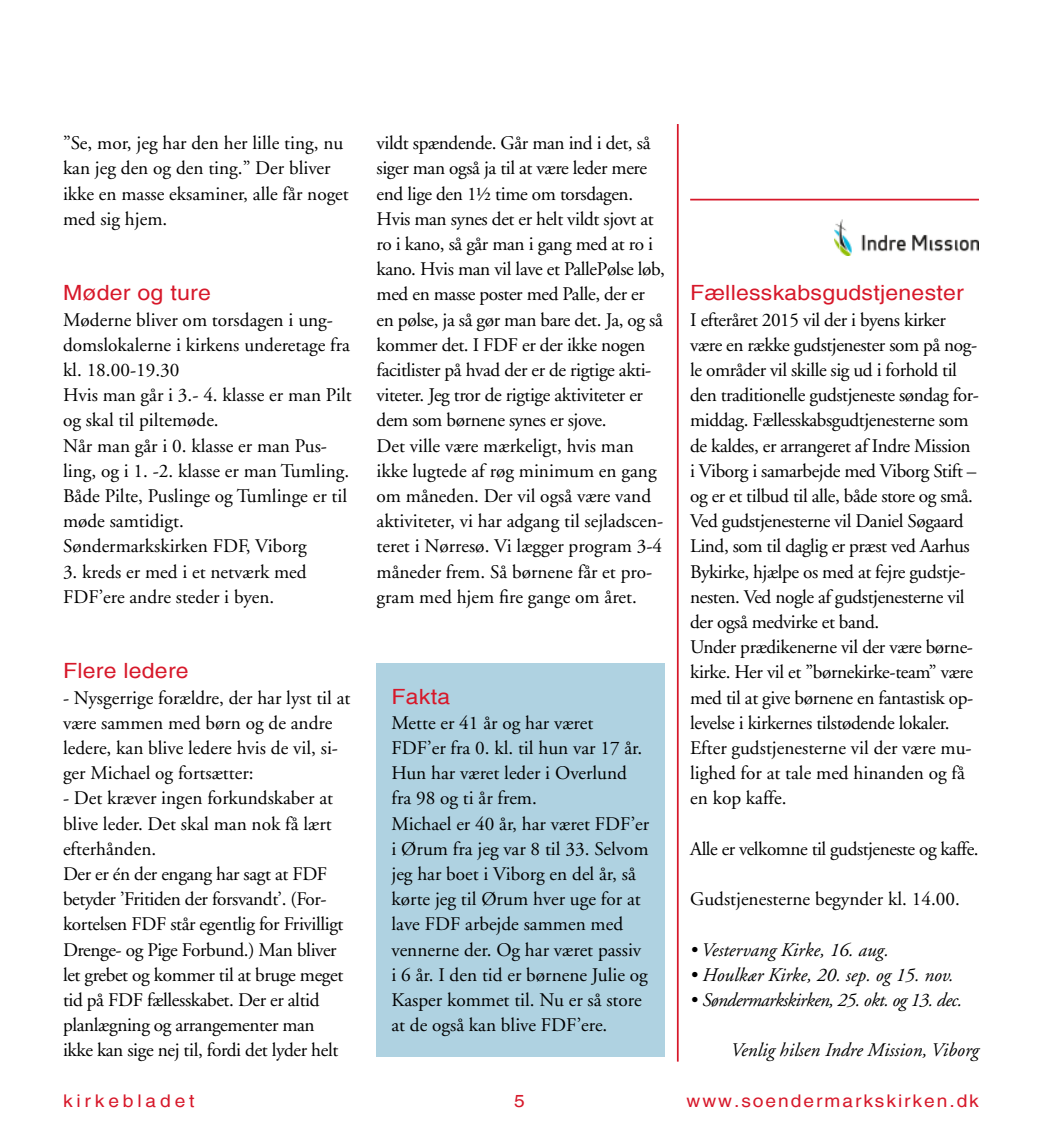
<style>
.page{position:relative;width:1042px;height:1141px;background:#fff}
.page>*{position:absolute;margin:0;border:0;box-sizing:border-box;transform-origin:0 0}
.t1{font:21px "Helvetica";letter-spacing:.01em;color:#d7182a;scale:1.1 1}
.t2{font:19.25px/25.2px "Adobe Garamond";letter-spacing:-.02em;color:#000}
.t3{font:19.25px/25.2px "Adobe Garamond";color:#000}
.t4{font:italic 19.25px "Adobe Garamond";color:#000}
.t5{font:italic 19.25px "Adobe Garamond";letter-spacing:-.03em;color:#000}
.t6{font:17.5px "Helvetica";letter-spacing:.1em;color:#d7182a;scale:1.1 1}
.t7{font:17.5px "Helvetica";letter-spacing:.2em;color:#d7182a;scale:1.1 1}
</style>
<div class="page">
<div style="left:377px;top:663px;width:288px;height:393px;background:#afd2e1"></div>
<img style="left:834px;top:219px;width:145px;height:37px">
<hr style="left:677px;top:124px;width:1px;height:938px;background:#d7182a">
<hr style="left:690px;top:199px;width:289px;height:1px;background:#d7182a">
<p class="t3" style="left:63px;top:131px;width:287px">”Se, mor, jeg har den her lille ting, nu kan jeg den og den ting.” Der bliver ikke en masse eksaminer, alle får noget med sig hjem.</p>
<p class="t1" style="left:63px;top:281px;width:136px">Møder og ture</p>
<p class="t3" style="left:63px;top:307px;width:290px">Møderne bliver om torsdagen i ung&shy;domslokalerne i kirkens underetage fra kl. 18.00-19.30<br>Hvis man går i 3.- 4. klasse er man Pilt og skal til piltemøde.<br>Når man går i 0. klasse er man Pus&shy;ling, og i 1. -2. klasse er man Tumling.<br>Både Pilte, Puslinge og Tumlinge er til møde samtidigt.<br>Søndermarkskirken FDF, Viborg</p>
<p class="t3" style="left:63px;top:559px;width:245px">3. kreds er med i et netværk med<br>FDF’ere andre steder i byen.</p>
<p class="t1" style="left:63px;top:659px;width:116px">Flere ledere</p>
<p class="t3" style="left:63px;top:685px;width:289px">- Nysgerrige forældre, der har lyst til at være sammen med børn og de andre ledere, kan blive ledere hvis de vil, si&shy;ger Michael og fortsætter:</p>
<p class="t2" style="left:63px;top:786px;width:282px">- Det kræver ingen forkundskaber at blive leder. Det skal man nok få lært efterhånden.<br>Der er én der engang har sagt at FDF betyder ’Fritiden der forsvandt’. (For&shy;kortelsen FDF står egentlig for Frivilligt Drenge- og Pige Forbund.) Man bliver let grebet og kommer til at bruge meget tid på FDF fællesskabet. Der er altid planlægning og arrangementer man ikke kan sige nej til, fordi det lyder helt</p>
<p class="t2" style="left:377px;top:131px;width:290px">vildt spændende. Går man ind i det, så siger man også ja til at være leder mere end lige den 1½ time om torsdagen.<br>Hvis man synes det er helt vildt sjovt at ro i kano, så går man i gang med at ro i kano. Hvis man vil lave et PallePølse løb, med en masse poster med Palle, der er en pølse, ja så gør man bare det. Ja, og så kommer det. I FDF er der ikke nogen facitlister på hvad der er de rigtige akti&shy;viteter. Jeg tror de rigtige aktiviteter er dem som børnene synes er sjove.<br>Det ville være mærkeligt, hvis man ikke lugtede af røg minimum en gang om måneden. Der vil også være vand aktiviteter, vi har adgang til sejladscen&shy;teret i Nørresø. Vi lægger program 3-4 måneder frem. Så børnene får et pro&shy;gram med hjem fire gange om året.</p>
<p class="t1" style="left:391px;top:684px;width:55px">Fakta</p>
<p class="t3" style="left:391px;top:711px;width:259px">Mette er 41 år og har været<br>FDF’er fra 0. kl. til hun var 17 år.<br>Hun har været leder i Overlund fra 98 og ti år frem.<br>Michael er 40 år, har været FDF’er i Ørum fra jeg var 8 til 33. Selvom jeg har boet i Viborg en del år, så kørte jeg til Ørum hver uge for at lave FDF arbejde sammen med vennerne der. Og har været passiv i 6 år. I den tid er børnene Julie og<br>Kasper kommet til. Nu er så store at de også kan blive FDF’ere.</p>
<p class="t1" style="left:690px;top:281px;width:250px">Fællesskabsgudstjenester</p>
<p class="t2" style="left:690px;top:307px;width:290px">I efteråret 2015 vil der i byens kirker være en række gudstjenester som på nog&shy;le områder vil skille sig ud i forhold til den traditionelle gudstjeneste søndag for&shy;middag. Fællesskabsgudtjenesterne som de kaldes, er arrangeret af Indre Mission i Viborg i samarbejde med Viborg Stift – og er et tilbud til alle, både store og små.<br>Ved gudstjenesterne vil Daniel Søgaard Lind, som til daglig er præst ved Aarhus Bykirke, hjælpe os med at fejre gudstje&shy;nesten. Ved nogle af gudstjenesterne vil der også medvirke et band.<br>Under prædikenerne vil der være børne&shy;kirke. Her vil et ”børnekirke-team” være med til at give børnene en fantastisk op&shy;levelse i kirkernes tilstødende lokaler.<br>Efter gudstjenesterne vil der være mu&shy;lighed for at tale med hinanden og få en kop kaffe.</p>
<p class="t2" style="left:690px;top:837px;width:290px">Alle er velkomne til gudstjeneste og kaffe.</p>
<p class="t3" style="left:690px;top:887px;width:271px">Gudstjenesterne begynder kl. 14.00.</p>
<p class="t4" style="left:690px;top:939px;width:200px">• Vestervang Kirke, 16. aug.</p>
<p class="t4" style="left:690px;top:964px;width:265px">• Houlkær Kirke, 20. sep. og 15. nov.</p>
<p class="t5" style="left:690px;top:990px;width:273px">• Søndermarkskirken, 25. okt. og 13. dec.</p>
<p class="t4" style="left:731px;top:1040px;width:250px">Venlig hilsen Indre Mission, Viborg</p>
<p class="t7" style="left:63px;top:1090px;width:121px">kirkebladet</p>
<p class="t6" style="left:514px;top:1090px;width:11px">5</p>
<p class="t6" style="left:686px;top:1090px;width:267px">www.soendermarkskirken.dk</p>
</div>
